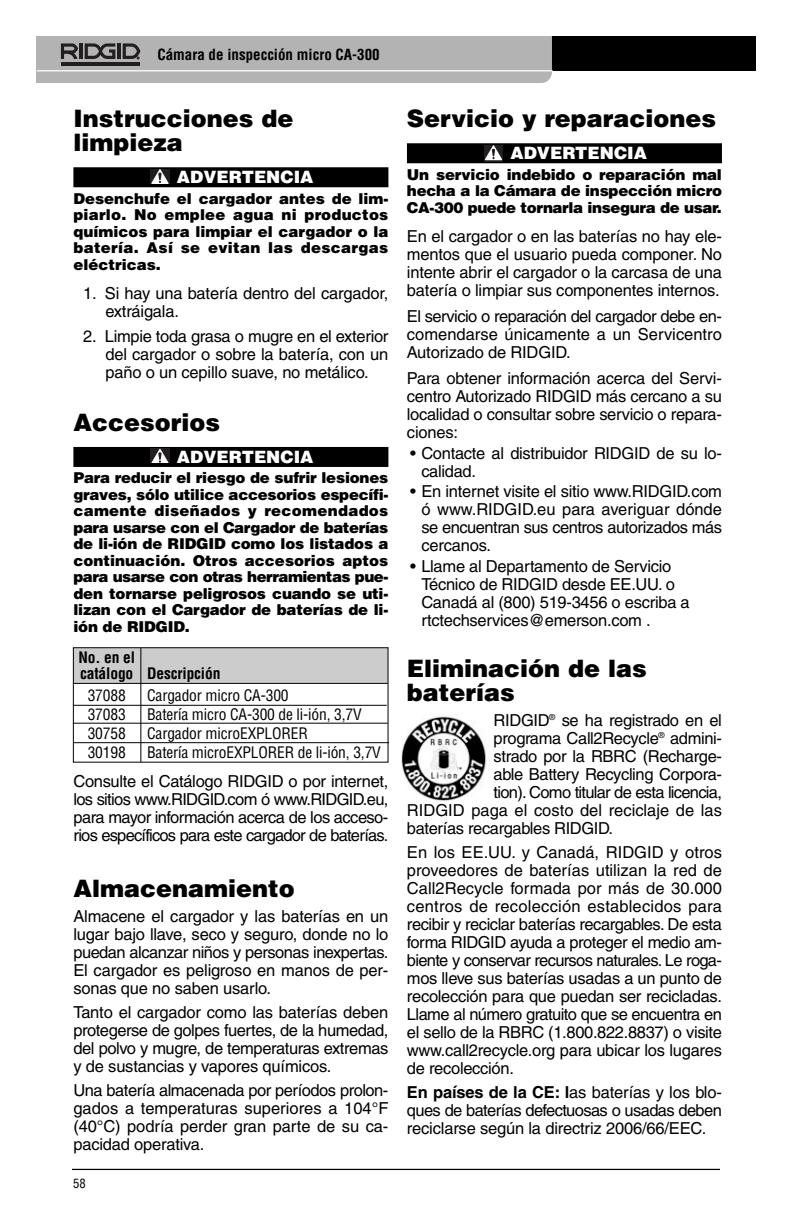
<style>
.page{position:relative;width:792px;height:1224px;background:#fff}
.page>*{position:absolute;margin:0;border:0;box-sizing:border-box;transform-origin:0 0}
.t1{font:900 24px/24px "Helvetica";color:#000}
.t2{font:900 17px "Helvetica";color:#fff}
.t3{font:16.4px/18px "Helvetica";letter-spacing:-.015em;color:#000;text-align:justify}
.t4{font:16.4px "Helvetica";letter-spacing:-.045em;color:#000}
.t5{font:condensed 15.6px "Helvetica";letter-spacing:-.01em;color:#000}
.t6{font:700 condensed 15.6px/16px "Helvetica";letter-spacing:-.01em;color:#000}
.t7{font:900 15px/16.4px "Helvetica";letter-spacing:-.015em;color:#000;text-align:justify}
.t8{font:700 condensed 15px "Helvetica";color:#000}
.t9{font:condensed 12.6px "Helvetica";color:#000}
.s1{font-weight:700}
</style>
<div class="page">
<div style="left:403px;top:37px;width:353px;height:34px;background:#000"></div>
<hr style="left:37px;top:70px;width:516px;height:1px;background:#fff">
<svg style="left:36px;top:36px;width:516px;height:47px;background:#afafaf"></svg>
<hr style="left:72px;top:1169px;width:648px;height:1px;background:#000">
<div style="left:73px;top:167px;width:315px;height:20px;background:#000"></div>
<div style="left:73px;top:447px;width:315px;height:20px;background:#000"></div>
<div style="left:150px;top:169px;width:19px;height:14px;background:#231f20"></div>
<svg style="left:151px;top:169px;width:18px;height:14px"></svg>
<div style="left:150px;top:449px;width:19px;height:14px;background:#231f20"></div>
<svg style="left:151px;top:449px;width:18px;height:14px"></svg>
<div style="left:74px;top:648px;width:314px;height:35px;background:#ccc"></div>
<div style="left:73px;top:647px;width:316px;height:116px;border:1px solid #000"></div>
<hr style="left:73px;top:683px;width:315px;height:1px;background:#000">
<hr style="left:140px;top:648px;width:1px;height:114px;background:#000">
<hr style="left:73px;top:705px;width:314px;height:1px;background:#000">
<hr style="left:73px;top:723px;width:315px;height:1px;background:#000">
<hr style="left:74px;top:742px;width:315px;height:1px;background:#000">
<div style="left:407px;top:143px;width:315px;height:20px;background:#000"></div>
<svg style="left:484px;top:145px;width:19px;height:16px"></svg>
<svg style="left:485px;top:145px;width:17px;height:15px"></svg>
<img style="left:401px;top:716px;width:85px;height:85px">
<p class="t8" style="left:157px;top:48px;width:224px">Cámara de inspección micro CA-300</p>
<h1 class="t1" style="left:73px;top:108px;width:221px">Instrucciones de limpieza</h1>
<p class="t2" style="left:177px;top:171px;width:138px">ADVERTENCIA</p>
<p class="t7" style="left:73px;top:192px;width:317px">Desenchufe el cargador antes de lim - piarlo. No emplee agua ni productos químicos para limpiar el cargador o la batería. Así se evitan las descargas eléctricas.</p>
<p class="t3" style="left:105px;top:285px;width:285px;text-indent:-22px">1. Si hay una batería dentro del cargador, extráigala.</p>
<p class="t3" style="left:105px;top:329px;width:285px;text-indent:-22px">2. Limpie toda grasa o mugre en el exterior del cargador o sobre la batería, con un paño o un cepillo suave, no metálico.</p>
<h1 class="t1" style="left:73px;top:412px;width:148px">Accesorios</h1>
<p class="t2" style="left:177px;top:451px;width:138px">ADVERTENCIA</p>
<p class="t7" style="left:73px;top:471px;width:317px">Para reducir el riesgo de sufrir lesiones graves, sólo utilice accesorios específi&shy;camente diseñados y recomendados para usarse con el Cargador de baterías de li-ión de RIDGID como los listados a continuación. Otros accesorios aptos para usarse con otras herramientas pue - den tornarse peligrosos cuando se uti&shy;lizan con el Cargador de baterías de li&shy;ión de RIDGID.</p>
<p class="t6" style="left:79px;top:651px;width:143px">No. en el<br>catálogo Descripción</p>
<p class="t5" style="left:88px;top:689px;width:40px">37088</p>
<p class="t5" style="left:147px;top:689px;width:143px">Cargador micro CA-300</p>
<p class="t5" style="left:88px;top:708px;width:40px">37083</p>
<p class="t5" style="left:147px;top:708px;width:216px">Batería micro CA-300 de li-ión, 3,7V</p>
<p class="t5" style="left:88px;top:727px;width:40px">30758</p>
<p class="t5" style="left:147px;top:727px;width:162px">Cargador microEXPLORER</p>
<p class="t5" style="left:88px;top:746px;width:40px">30198</p>
<p class="t5" style="left:147px;top:746px;width:235px">Batería microEXPLORER de li-ión, 3,7V</p>
<p class="t3" style="left:73px;top:774px;width:317px">Consulte el Catálogo RIDGID o por internet, los sitios www.RIDGID.com ó www.RIDGID.eu, para mayor información acerca de los acceso&shy;rios específicos para este cargador de baterías.</p>
<h1 class="t1" style="left:73px;top:879px;width:223px">Almacenamiento</h1>
<p class="t3" style="left:73px;top:909px;width:317px">Almacene el cargador y las baterías en un lugar bajo llave, seco y seguro, donde no lo puedan alcanzar niños y personas inexpertas.<br>El cargador es peligroso en manos de per&shy;sonas que no saben usarlo.</p>
<p class="t3" style="left:73px;top:1005px;width:317px">Tanto el cargador como las baterías deben protegerse de golpes fuertes, de la humedad, del polvo y mugre, de temperaturas extremas y de sustancias y vapores químicos.</p>
<p class="t3" style="left:73px;top:1083px;width:317px">Una batería almacenada por períodos prolon&shy;gados a temperaturas superiores a 104°F (40°C) podría perder gran parte de su ca&shy;pacidad operativa.</p>
<p class="t9" style="left:73px;top:1178px;width:14px">58</p>
<h1 class="t1" style="left:407px;top:108px;width:311px">Servicio y reparaciones</h1>
<p class="t2" style="left:510px;top:147px;width:138px">ADVERTENCIA</p>
<p class="t7" style="left:407px;top:168px;width:317px">Un servicio indebido o reparación mal hecha a la Cámara de inspección micro CA-300 puede tornarla insegura de usar.</p>
<p class="t3" style="left:407px;top:228px;width:317px">En el cargador o en las baterías no hay ele&shy;mentos que el usuario pueda componer. No intente abrir el cargador o la carcasa de una batería o limpiar sus componentes internos.</p>
<p class="t3" style="left:407px;top:308px;width:317px">El servicio o reparación del cargador debe en&shy;comendarse únicamente a un Servicentro Autorizado de RIDGID.</p>
<p class="t3" style="left:407px;top:371px;width:317px">Para obtener información acerca del Servi&shy;centro Autorizado RIDGID más cercano a su localidad o consultar sobre servicio o repara&shy;ciones:</p>
<p class="t3" style="left:421px;top:445px;width:302px;text-indent:-11px">• Contacte al distribuidor RIDGID de su lo&shy;calidad.</p>
<p class="t3" style="left:421px;top:484px;width:302px;text-indent:-11px">• En internet visite el sitio www.RIDGID.com ó www.RIDGID.eu para averiguar dónde se encuentran sus centros autorizados más cercanos.</p>
<p class="t3" style="left:421px;top:559px;width:270px;text-align:left;text-indent:-11px">• Llame al Departamento de Servicio Técnico de RIDGID desde EE.UU. o Canadá al (800) 519-3456 o escriba a rtctechservices@emerson.com .</p>
<h1 class="t1" style="left:407px;top:658px;width:241px">Eliminación de las baterías</h1>
<p class="t3" style="left:494px;top:713px;width:230px">RIDGID<sup>®</sup> se ha registrado en el</p>
<p class="t3" style="left:494px;top:731px;width:230px">programa Call2Recycle<sup>®</sup> admini -</p>
<p class="t3" style="left:494px;top:749px;width:230px">strado por la RBRC (Recharge-</p>
<p class="t3" style="left:494px;top:767px;width:230px">able Battery Recycling Corpora-</p>
<p class="t4" style="left:494px;top:786px;width:230px">tion). Como titular de esta licencia,</p>
<p class="t3" style="left:407px;top:803px;width:316px">RIDGID paga el costo del reciclaje de las</p>
<p class="t3" style="left:407px;top:821px;width:208px">baterías recargables RIDGID.</p>
<p class="t3" style="left:407px;top:845px;width:317px">En los EE.UU. y Canadá, RIDGID y otros proveedores de baterías utilizan la red de Call2Recycle formada por más de 30.000 centros de recolección establecidos para recibir y reciclar baterías recargables. De esta forma RIDGID ayuda a proteger el medio am&shy;biente y conservar recursos naturales. Le ro ga - mos lleve sus baterías usadas a un punto de recolección para que puedan ser recicladas.<br>Llame al número gratuito que se encuentra en el sello de la RBRC (1.800.822.8837) o visite www.call2recycle.org para ubicar los lugares de recolección.</p>
<p class="t3" style="left:407px;top:1085px;width:316px"><span class="s1">En países de la CE: l</span>as baterías y los blo&shy;ques de baterías defectuosas o usadas deben reciclarse según la directriz 2006/66/EEC.</p>
</div>
